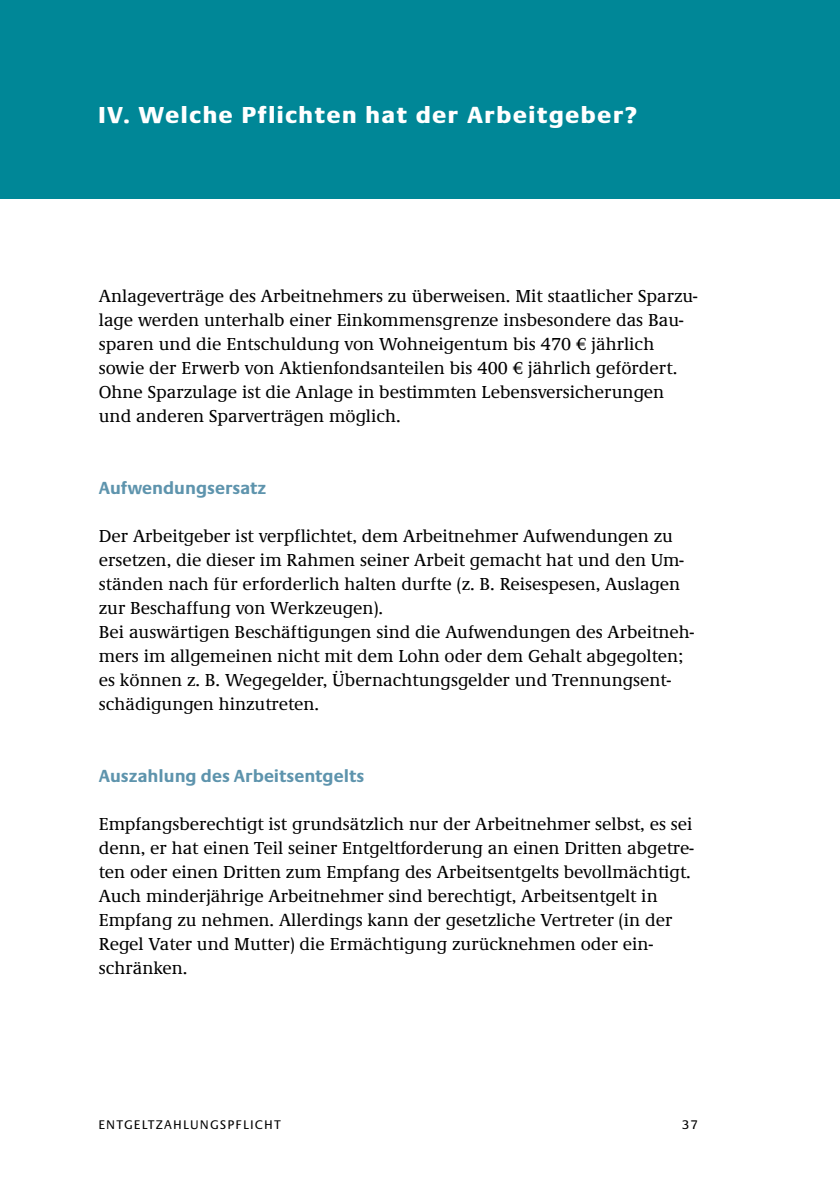
<style>
.page{position:relative;width:840px;height:1190px;background:#fff}
.page>*{position:absolute;margin:0;border:0;box-sizing:border-box;transform-origin:0 0}
.t1{font:800 24px "Praxis EF";letter-spacing:.085em;color:#fff}
.t2{font:500 18px/24px "Demos EF";color:#000}
.t3{font:700 18px "Praxis EF";color:#5e94ad}
.t4{font:13px "Praxis EF";letter-spacing:.09em;color:#000}
</style>
<div class="page">
<div style="left:0;top:0;width:840px;height:198px;background:#008797"></div>
<h1 class="t1" style="left:99px;top:105px;width:539px">IV. Welche Pflichten hat der Arbeitgeber?</h1>
<p class="t2" style="left:99px;top:284px;width:600px">Anlageverträge des Arbeitnehmers zu überweisen. Mit staatlicher Sparzu&shy;lage werden unterhalb einer Einkommensgrenze insbesondere das Bau&shy;sparen und die Entschuldung von Wohneigentum bis 470 € jährlich sowie der Erwerb von Aktienfondsanteilen bis 400 € jährlich gefördert.<br>Ohne Sparzulage ist die Anlage in bestimmten Lebensversicherungen und anderen Sparverträgen möglich.</p>
<p class="t3" style="left:99px;top:481px;width:169px">Aufwendungsersatz</p>
<p class="t2" style="left:99px;top:524px;width:597px">Der Arbeitgeber ist verpflichtet, dem Arbeitnehmer Aufwendungen zu ersetzen, die dieser im Rahmen seiner Arbeit gemacht hat und den Um&shy;ständen nach für erforderlich halten durfte (z. B. Reisespesen, Auslagen zur Beschaffung von Werkzeugen).<br>Bei auswärtigen Beschäftigungen sind die Aufwendungen des Arbeitneh&shy;mers im allgemeinen nicht mit dem Lohn oder dem Gehalt abgegolten; es können z. B. Wegegelder, Übernachtungsgelder und Trennungsent&shy;schädigungen hinzutreten.</p>
<p class="t3" style="left:99px;top:769px;width:267px">Auszahlung des Arbeitsentgelts</p>
<p class="t2" style="left:99px;top:812px;width:596px">Empfangsberechtigt ist grundsätzlich nur der Arbeitnehmer selbst, es sei denn, er hat einen Teil seiner Entgeltforderung an einen Dritten abgetre&shy;ten oder einen Dritten zum Empfang des Arbeitsentgelts bevollmächtigt.<br>Auch minderjährige Arbeitnehmer sind berechtigt, Arbeitsentgelt in Empfang zu nehmen. Allerdings kann der gesetzliche Vertreter (in der Regel Vater und Mutter) die Ermächtigung zurücknehmen oder ein&shy;schränken.</p>
<p class="t4" style="left:98px;top:1120px;width:184px">ENTGELTZAHLUNGSPFLICHT</p>
<p class="t4" style="left:682px;top:1120px;width:18px">37</p>
</div>
